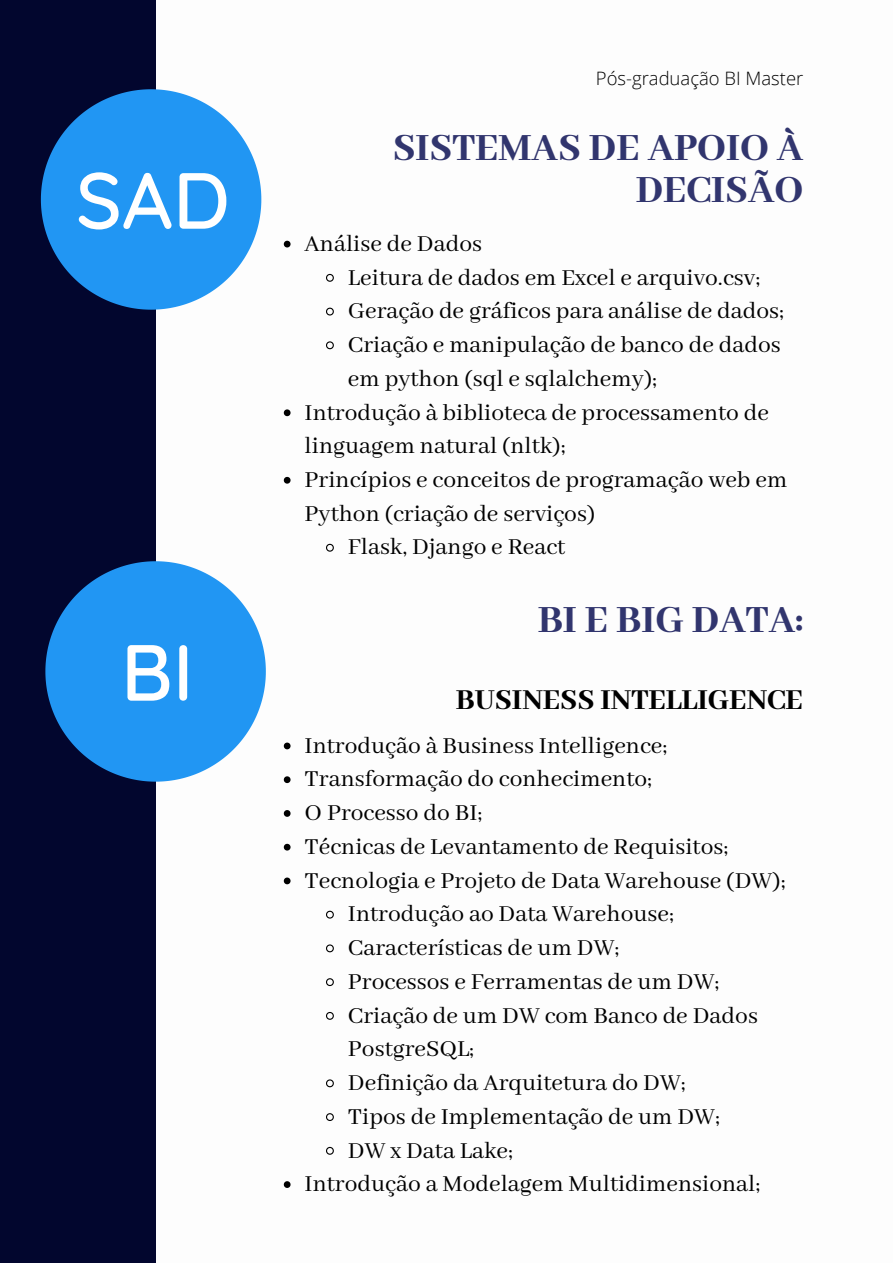
<style>
.page{position:relative;width:893px;height:1264px;background:#fff}
.page>*{position:absolute;margin:0;border:0;box-sizing:border-box;transform-origin:0 0}
.t1{font:500 79.35px "Quicksand";color:#fff}
.t2{font:800 42px/41.5px "Abhaya Libre";color:#31356e;text-align:right}
.t3{font:800 31.5px "Abhaya Libre";color:#000}
.t4{font:25.5px/33.8px "Abhaya Libre";color:#000}
.t5{font:300 18.45px "Open Sans";color:#000}
</style>
<div class="page">
<div style="left:0;top:0;width:156px;height:1262px;background:#02062e"></div>
<svg style="left:41px;top:89px;width:220px;height:221px;fill:#2196f3"></svg>
<svg style="left:284px;top:241px;width:6px;height:6px"></svg>
<svg style="left:326px;top:273px;width:8px;height:9px"></svg>
<svg style="left:326px;top:307px;width:8px;height:9px"></svg>
<svg style="left:326px;top:341px;width:8px;height:9px"></svg>
<svg style="left:284px;top:409px;width:6px;height:7px"></svg>
<svg style="left:284px;top:477px;width:6px;height:6px"></svg>
<svg style="left:326px;top:543px;width:8px;height:9px"></svg>
<svg style="left:45px;top:561px;width:221px;height:220px;fill:#2196f3"></svg>
<svg style="left:284px;top:742px;width:6px;height:7px"></svg>
<svg style="left:284px;top:776px;width:6px;height:7px"></svg>
<svg style="left:284px;top:810px;width:6px;height:6px"></svg>
<svg style="left:284px;top:843px;width:6px;height:7px"></svg>
<svg style="left:284px;top:877px;width:6px;height:7px"></svg>
<svg style="left:326px;top:910px;width:8px;height:9px"></svg>
<svg style="left:326px;top:944px;width:8px;height:9px"></svg>
<svg style="left:326px;top:978px;width:8px;height:8px"></svg>
<svg style="left:326px;top:1012px;width:8px;height:8px"></svg>
<svg style="left:326px;top:1079px;width:8px;height:9px"></svg>
<svg style="left:326px;top:1113px;width:8px;height:8px"></svg>
<svg style="left:326px;top:1146px;width:8px;height:9px"></svg>
<svg style="left:284px;top:1181px;width:6px;height:6px"></svg>
<p class="t1" style="left:76px;top:149px;width:155px">SAD</p>
<p class="t1" style="left:121px;top:621px;width:74px">BI</p>
<p class="t5" style="left:595px;top:66px;width:209px">Pós-graduação BI Master</p>
<p class="t2" style="left:393px;top:129px;width:412px">SISTEMAS DE APOIO À<br>DECISÃO</p>
<p class="t4" style="left:304px;top:227px;width:179px">Análise de Dados</p>
<p class="t4" style="left:348px;top:261px;width:413px">Leitura de dados em Excel e arquivo.csv;</p>
<p class="t4" style="left:348px;top:295px;width:437px">Geração de gráficos para análise de dados;</p>
<p class="t4" style="left:348px;top:329px;width:434px">Criação e manipulação de banco de dados em python (sql e sqlalchemy);</p>
<p class="t4" style="left:304px;top:396px;width:466px">Introdução à biblioteca de processamento de linguagem natural (nltk);</p>
<p class="t4" style="left:304px;top:464px;width:484px">Princípios e conceitos de programação web em<br>Python (criação de serviços)</p>
<p class="t4" style="left:348px;top:531px;width:219px">Flask, Django e React</p>
<p class="t2" style="left:537px;top:601px;width:267px">BI E BIG DATA:</p>
<p class="t3" style="left:456px;top:682px;width:348px">BUSINESS INTELLIGENCE</p>
<p class="t4" style="left:304px;top:729px;width:364px">Introdução à Business Intelligence;</p>
<p class="t4" style="left:304px;top:763px;width:349px">Transformação do conhecimento;</p>
<p class="t4" style="left:304px;top:797px;width:179px">O Processo do BI;</p>
<p class="t4" style="left:304px;top:830px;width:425px">Técnicas de Levantamento de Requisitos;</p>
<p class="t4" style="left:304px;top:864px;width:482px">Tecnologia e Projeto de Data Warehouse (DW);</p>
<p class="t4" style="left:348px;top:898px;width:327px">Introdução ao Data Warehouse;</p>
<p class="t4" style="left:348px;top:931px;width:273px">Características de um DW;</p>
<p class="t4" style="left:348px;top:965px;width:373px">Processos e Ferramentas de um DW;</p>
<p class="t4" style="left:348px;top:999px;width:411px">Criação de um DW com Banco de Dados<br>PostgreSQL;</p>
<p class="t4" style="left:348px;top:1066px;width:339px">Definição da Arquitetura do DW;</p>
<p class="t4" style="left:348px;top:1100px;width:373px">Tipos de Implementação de um DW;</p>
<p class="t4" style="left:348px;top:1134px;width:166px">DW x Data Lake;</p>
<p class="t4" style="left:304px;top:1167px;width:457px">Introdução a Modelagem Multidimensional;</p>
</div>
